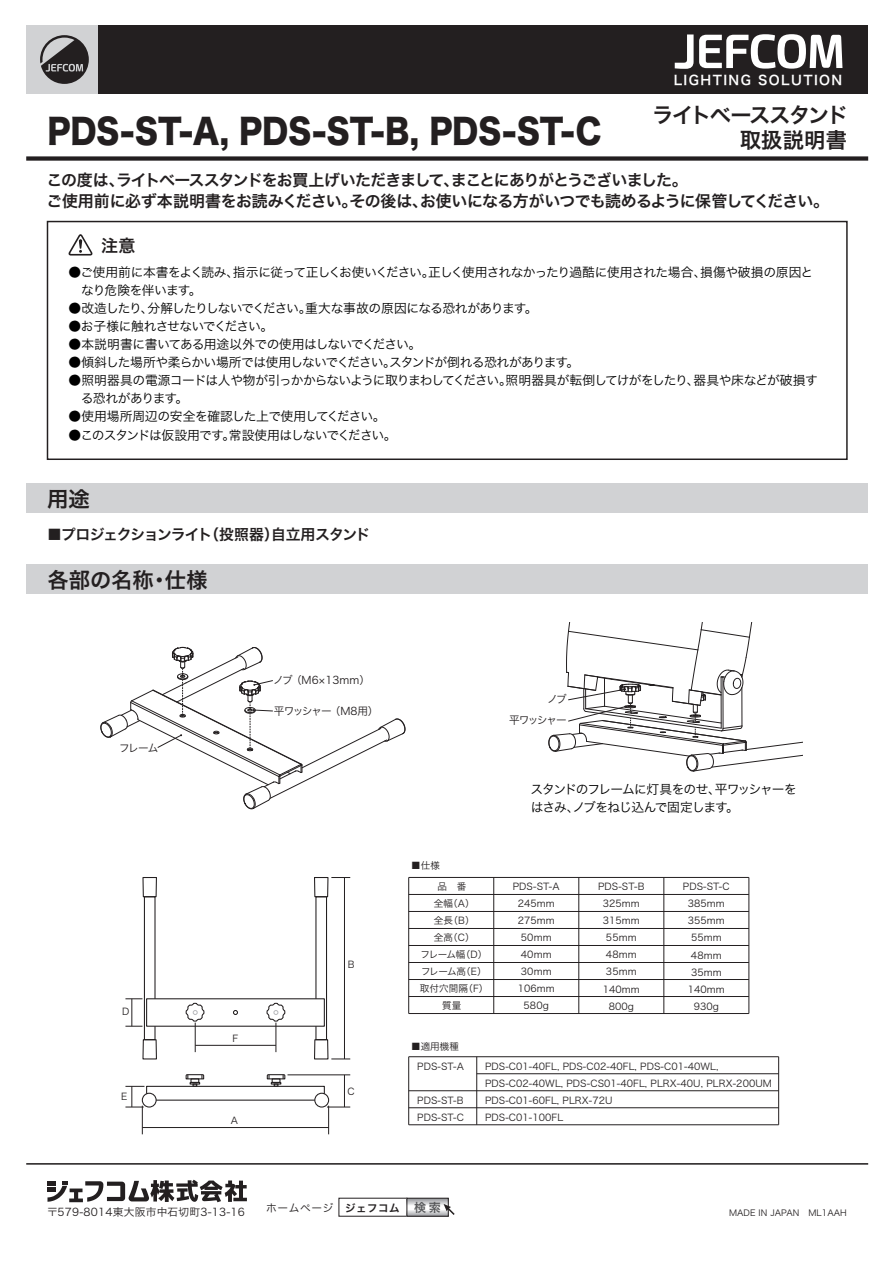
<style>
.page{position:relative;width:893px;height:1263px;background:#fff}
.page>*{position:absolute;margin:0;border:0;box-sizing:border-box;transform-origin:0 0}
.t1{font:34.05px "Hira Kaku Std W8";letter-spacing:-.015em;color:#231f20;scale:.9 1}
.t2{font:21.3px/25.5px "Hira Kaku Pro W6";letter-spacing:-.06em;color:#231f20;text-align:right}
.t3{font:21.3px "Hira Kaku Pro W6";letter-spacing:-.01em;color:#231f20}
.t4{font:16.95px "Hira Kaku Pro W6";color:#231f20}
.t5{font:15.9px/21.3px "Hira Kaku Pro W6";letter-spacing:-.05em;color:#231f20}
.t6{font:14.85px "Hira Kaku Pro W6";letter-spacing:-.075em;color:#231f20}
.t7{font:13.05px "Hira Kaku Pro W6";letter-spacing:.11em;color:#fff}
.t8{font:12.75px/18.1px "Hira Kaku Pro W3";letter-spacing:-.055em;color:#000}
.t9{font:12.75px/18.1px "Hira Kaku Pro W3";letter-spacing:-.08em;color:#000}
.t10{font:12.75px "Hira Kaku Pro W3";letter-spacing:-.03em;color:#000}
.t11{font:10.8px "Hira Kaku Pro W3";letter-spacing:.025em;color:#231f20}
.t12{font:10.65px "Hira Kaku Pro W3";letter-spacing:-.09em;color:#231f20}
.t13{font:10.65px/20.7px "Hira Kaku Pro W3";letter-spacing:-.13em;color:#231f20;text-align:right}
.t14{font:9.6px/17px "Hira Kaku Pro W3";letter-spacing:.01em;color:#231f20;text-align:center}
.t15{font:9.6px/17px "Hira Kaku Pro W3";letter-spacing:-.01em;color:#231f20;text-align:center}
.t16{font:8.55px "Hira Kaku Pro W3";letter-spacing:.01em;color:#231f20}
.s1{font-family:"Hira Kaku Pro W6";font-size:10.5px}
.s2{font-family:"Hira Kaku Pro W6";font-size:12px;color:#57585a}
</style>
<div class="page">
<div style="left:26px;top:483px;width:842px;height:30px;background:#d1d2d4"></div>
<div style="left:26px;top:564px;width:842px;height:29px;background:#d1d2d4"></div>
<div style="left:98px;top:26px;width:770px;height:68px;background:#231f20"></div>
<div style="left:26px;top:26px;width:72px;height:68px;background:#d1d2d4"></div>
<div style="left:26px;top:156px;width:842px;height:5px;background:#231f20"></div>
<div style="left:47px;top:221px;width:801px;height:239px;border:1px solid #231f20"></div>
<svg style="left:68px;top:234px;width:25px;height:22px"></svg>
<hr style="left:409px;top:894px;width:340px;height:1px;background:#231f20">
<hr style="left:409px;top:911px;width:340px;height:1px;background:#231f20">
<hr style="left:409px;top:928px;width:340px;height:1px;background:#231f20">
<hr style="left:409px;top:945px;width:340px;height:1px;background:#231f20">
<hr style="left:409px;top:962px;width:340px;height:1px;background:#231f20">
<hr style="left:409px;top:979px;width:340px;height:1px;background:#231f20">
<hr style="left:409px;top:996px;width:340px;height:1px;background:#231f20">
<hr style="left:409px;top:1013px;width:340px;height:1px;background:#231f20">
<hr style="left:409px;top:877px;width:340px;height:1px;background:#231f20">
<hr style="left:408px;top:877px;width:1px;height:136px;background:#231f20">
<hr style="left:493px;top:877px;width:1px;height:136px;background:#231f20">
<hr style="left:477px;top:1073px;width:302px;height:1px;background:#231f20">
<hr style="left:409px;top:1090px;width:370px;height:1px;background:#231f20">
<hr style="left:409px;top:1107px;width:370px;height:1px;background:#231f20">
<hr style="left:409px;top:1124px;width:370px;height:1px;background:#231f20">
<hr style="left:409px;top:1056px;width:370px;height:1px;background:#231f20">
<hr style="left:408px;top:1057px;width:1px;height:68px;background:#231f20">
<hr style="left:476px;top:1057px;width:1px;height:68px;background:#231f20">
<hr style="left:778px;top:1057px;width:1px;height:68px;background:#231f20">
<hr style="left:579px;top:877px;width:1px;height:136px;background:#231f20">
<hr style="left:664px;top:877px;width:1px;height:136px;background:#231f20">
<hr style="left:749px;top:877px;width:1px;height:136px;background:#231f20">
<svg style="left:675px;top:34px;width:167px;height:35px"></svg>
<svg style="left:40px;top:35px;width:49px;height:49px"></svg>
<hr style="left:26px;top:1163px;width:842px;height:1px;background:#231f20">
<svg style="left:47px;top:1180px;width:200px;height:22px"></svg>
<svg style="left:408px;top:1200px;width:39px;height:14px"></svg>
<div style="left:406px;top:1198px;width:43px;height:18px;border:1px solid #231f20"></div>
<svg style="left:444px;top:1204px;width:11px;height:11px"></svg>
<svg style="left:100px;top:647px;width:306px;height:162px"></svg>
<svg style="left:548px;top:622px;width:254px;height:150px"></svg>
<div style="left:144px;top:896px;width:12px;height:144px;border:1px solid #231f20"></div>
<div style="left:142px;top:877px;width:15px;height:20px;border:1px solid #231f20"></div>
<div style="left:142px;top:1039px;width:15px;height:20px;border:1px solid #231f20"></div>
<div style="left:315px;top:896px;width:12px;height:144px;border:1px solid #231f20"></div>
<div style="left:314px;top:877px;width:14px;height:20px;border:1px solid #231f20"></div>
<div style="left:314px;top:1039px;width:14px;height:20px;border:1px solid #231f20"></div>
<div style="left:146px;top:998px;width:179px;height:29px;background:#fff;border:1px solid #231f20"></div>
<svg style="left:233px;top:1010px;width:5px;height:5px"></svg>
<svg style="left:185px;top:1002px;width:20px;height:20px"></svg>
<svg style="left:266px;top:1002px;width:20px;height:20px"></svg>
<svg style="left:125px;top:998px;width:17px;height:29px"></svg>
<hr style="left:195px;top:1022px;width:1px;height:30px;background:#231f20">
<hr style="left:276px;top:1022px;width:1px;height:30px;background:#231f20">
<hr style="left:195px;top:1045px;width:81px;height:1px;background:#231f20">
<svg style="left:331px;top:1059px;width:19px;height:1px"></svg>
<svg style="left:331px;top:877px;width:19px;height:1px"></svg>
<hr style="left:344px;top:877px;width:1px;height:182px;background:#231f20">
<div style="left:146px;top:1086px;width:179px;height:15px;border:1px solid #231f20"></div>
<div style="left:142px;top:1093px;width:14px;height:14px;background:#fff;border-radius:50%"></div>
<div style="left:142px;top:1093px;width:15px;height:14px;border:1px solid #231f20;border-radius:50%"></div>
<svg style="left:185px;top:1074px;width:20px;height:13px"></svg>
<div style="left:315px;top:1093px;width:14px;height:14px;background:#fff;border-radius:50%"></div>
<div style="left:314px;top:1093px;width:15px;height:14px;border:1px solid #231f20;border-radius:50%"></div>
<svg style="left:266px;top:1074px;width:20px;height:13px"></svg>
<hr style="left:142px;top:1127px;width:187px;height:1px;background:#231f20">
<svg style="left:125px;top:1086px;width:19px;height:48px"></svg>
<svg style="left:327px;top:1106px;width:23px;height:28px"></svg>
<hr style="left:287px;top:1074px;width:63px;height:1px;background:#231f20">
<hr style="left:344px;top:1075px;width:1px;height:32px;background:#231f20">
<h3 class="t7" style="left:674px;top:68px;width:170px">LIGHTING SOLUTION</h3>
<h2 class="t2" style="left:652px;top:101px;width:197px">ライトベーススタンド取扱説明書</h2>
<h3 class="t5" style="left:46px;top:168px;width:784px">この度は、ライトベーススタンドをお買上げいただきまして、まことにありがとうございました。<br>ご使用前に必ず本説明書をお読みください。その後は、お使いになる方がいつでも読めるように保管してください。</h3>
<h1 class="t1" style="left:47px;top:113px;width:617px">PDS-ST-A, PDS-ST-B, PDS-ST-C</h1>
<h3 class="t4" style="left:101px;top:230px;width:36px">注意</h3>
<h3 class="t8" style="left:81px;top:262px;width:733px;text-indent:-13px">●ご使用前に本書をよく読み、指示に従って正しくお使いください。正しく使用されなかったり過酷に使用された場合、損傷や破損の原因となり危険を伴います。</h3>
<h3 class="t8" style="left:69px;top:298px;width:471px">●改造したり、分解したりしないでください。重大な事故の原因になる恐れがあります。</h3>
<h3 class="t8" style="left:69px;top:316px;width:206px">●お子様に触れさせないでください。</h3>
<h3 class="t8" style="left:69px;top:334px;width:354px">●本説明書に書いてある用途以外での使用はしないでください。</h3>
<h3 class="t8" style="left:69px;top:352px;width:512px">●傾斜した場所や柔らかい場所では使用しないでください。スタンドが倒れる恐れがあります。</h3>
<h3 class="t8" style="left:81px;top:371px;width:738px;text-indent:-12px">●照明器具の電源コードは人や物が引っかからないように取りまわしてください。照明器具が転倒してけがをしたり、器具や床などが破損する恐れがあります。</h3>
<h3 class="t10" style="left:69px;top:405px;width:319px">●使用場所周辺の安全を確認した上で使用してください。</h3>
<h3 class="t9" style="left:69px;top:425px;width:330px">●このスタンドは仮設用です。常設使用はしないでください。</h3>
<h2 class="t3" style="left:47px;top:479px;width:44px">用途</h2>
<h3 class="t6" style="left:47px;top:521px;width:325px">■プロジェクションライト（投照器）自立用スタンド</h3>
<h2 class="t3" style="left:47px;top:560px;width:162px">各部の名称・仕様</h2>
<p class="t12" style="left:119px;top:738px;width:41px">フレーム</p>
<p class="t14" style="left:122px;top:1002px;width:9px">D</p>
<p class="t14" style="left:121px;top:1087px;width:8px">E</p>
<p class="t14" style="left:232px;top:1029px;width:7px">F</p>
<p class="t14" style="left:231px;top:1111px;width:9px">A</p>
<p class="t12" style="left:273px;top:670px;width:98px">ノブ （M6×13mm）</p>
<p class="t12" style="left:274px;top:701px;width:106px">平ワッシャー （M8用）</p>
<p class="t13" style="left:509px;top:688px;width:59px">ノブ<br>平ワッシャー</p>
<p class="t14" style="left:348px;top:955px;width:8px">B</p>
<p class="t14" style="left:348px;top:1082px;width:9px">C</p>
<p class="t14" style="left:411px;top:856px;width:30px">■仕様</p>
<p class="t15" style="left:420px;top:878px;width:70px">品　番<br>全幅（A）<br>全長（B）<br>全高（C）<br>フレーム幅（D）フレーム高（E）取付穴間隔（F）質量</p>
<p class="t14" style="left:411px;top:1037px;width:49px">■適用機種</p>
<h3 class="t9" style="left:531px;top:779px;width:268px">スタンドのフレームに灯具をのせ、平ワッシャーをはさみ、ノブをねじ込んで固定します。</h3>
<p class="t14" style="left:513px;top:878px;width:48px">PDS-ST-A<br>245mm<br>275mm<br>50mm<br>40mm<br>30mm<br>106mm<br>580g</p>
<p class="t14" style="left:598px;top:878px;width:48px">PDS-ST-B<br>325mm<br>315mm<br>55mm<br>48mm<br>35mm<br>140mm<br>800g</p>
<p class="t14" style="left:683px;top:878px;width:48px">PDS-ST-C<br>385mm<br>355mm<br>55mm<br>48mm<br>35mm<br>140mm<br>930g</p>
<p class="t14" style="left:417px;top:1057px;width:48px">PDS-ST-A</p>
<p class="t14" style="left:417px;top:1091px;width:48px;text-align:left">PDS-ST-B<br>PDS-ST-C</p>
<p class="t14" style="left:485px;top:1057px;width:288px;text-align:left">PDS-C01-40FL, PDS-C02-40FL, PDS-C01-40WL, PDS-C02-40WL, PDS-CS01-40FL, PLRX-40U, PLRX-200UM PDS-C01-60FL, PLRX-72U<br>PDS-C01-100FL</p>
<p class="t11" style="left:47px;top:1202px;width:199px">〒579-8014東大阪市中石切町3-13-16</p>
<p class="t11" style="left:266px;top:1198px;width:176px">ホームページ <span class="s1">ジェフコム</span> <span class="s2">検索</span></p>
<p class="t16" style="left:729px;top:1205px;width:119px">MADE IN JAPAN ML1AAH</p>
</div>
